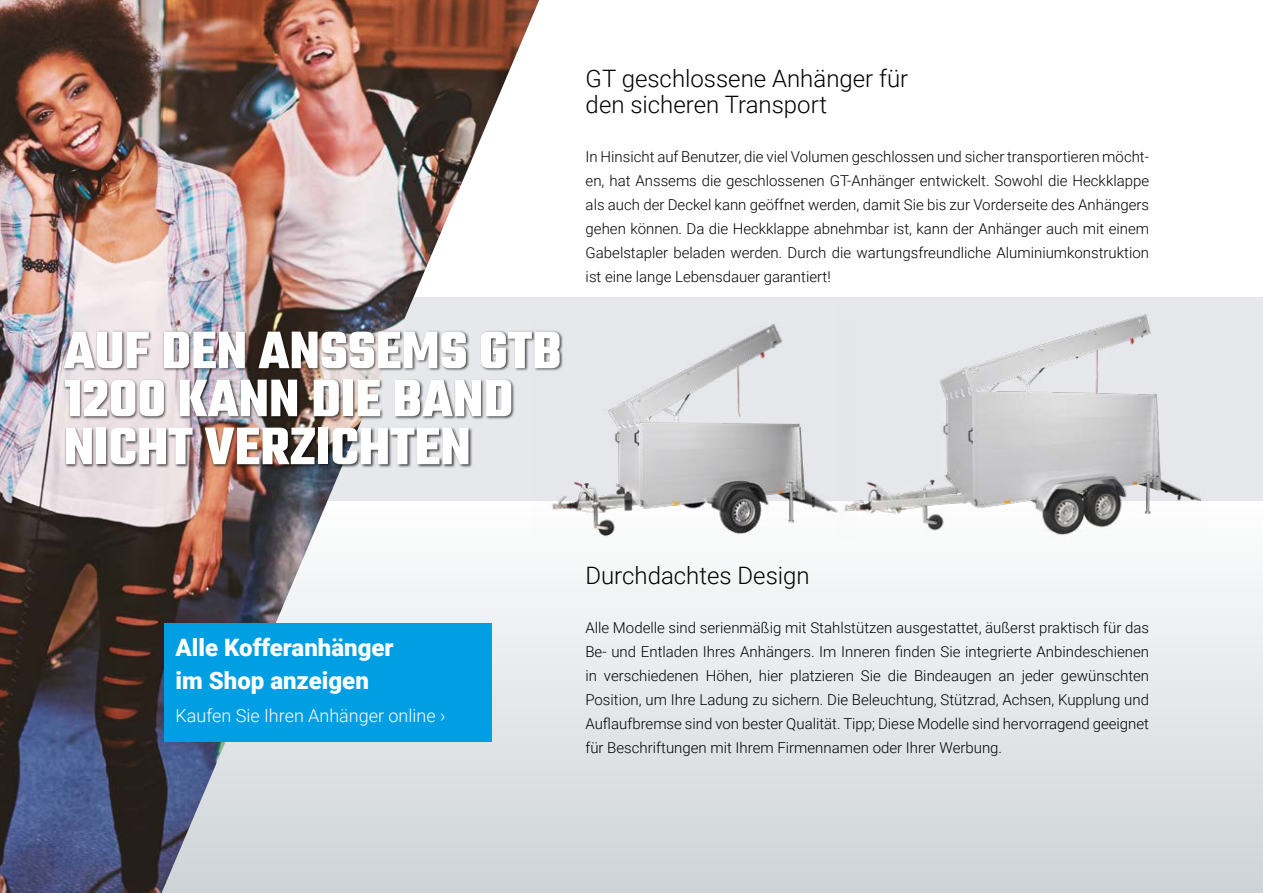
<style>
.page{position:relative;width:1263px;height:893px;background:#fff}
.page>*{position:absolute;margin:0;border:0;box-sizing:border-box;transform-origin:0 0}
.t1{font:700 57px/48px "Teko";color:#fff}
.t2{font:300 24px/25.5px "Roboto";color:#000}
.t3{font:900 24px/33px "Roboto";color:#fff}
.t4{font:300 18px "Roboto";color:#fff}
.t5{font:300 15px/24px "Roboto";color:#000;text-align:justify}
</style>
<div class="page">
<div style="left:0;top:298px;width:1263px;height:203px;background:#e6e8eb"></div>
<div style="left:0;top:501px;width:1263px;height:392px;background:linear-gradient(to bottom,#fefefe,#cdd3d7)"></div>
<img style="left:0;top:0;width:539px;height:893px">
<img style="left:531px;top:322px;width:308px;height:216px">
<img style="left:839px;top:314px;width:367px;height:229px">
<div style="left:63px;top:330px;width:500px;height:137px;background:#000;opacity:.7"></div>
<div style="left:164px;top:623px;width:327px;height:119px;background:#009fe3"></div>
<h1 class="t1" style="left:64px;top:330px;width:499px">AUF DEN ANSSEMS GTB<br>1200 KANN DIE BAND<br>NICHT VERZICHTEN</h1>
<h2 class="t2" style="left:586px;top:65px;width:324px">GT geschlossene Anhänger für den sicheren Transport</h2>
<p class="t5" style="left:586px;top:144px;width:565px">In Hinsicht auf Benutzer, die viel Volumen geschlossen und sicher transportieren möcht&shy;en, hat Anssems die geschlossenen GT-Anhänger entwickelt. Sowohl die Heckklappe als auch der Deckel kann geöffnet werden, damit Sie bis zur Vorderseite des Anhängers gehen können. Da die Heckklappe abnehmbar ist, kann der Anhänger auch mit einem Gabelstapler beladen werden. Durch die wartungsfreundliche Aluminiumkonstruktion ist eine lange Lebensdauer garantiert!</p>
<h2 class="t3" style="left:176px;top:630px;width:220px">Alle Kofferanhänger im Shop anzeigen</h2>
<p class="t4" style="left:176px;top:703px;width:271px">Kaufen Sie Ihren Anhänger online ›</p>
<h2 class="t2" style="left:585px;top:561px;width:226px">Durchdachtes Design</h2>
<p class="t5" style="left:585px;top:615px;width:565px">Alle Modelle sind serienmäßig mit Stahlstützen ausgestattet, äußerst praktisch für das Be- und Entladen Ihres Anhängers. Im Inneren finden Sie integrierte Anbindeschienen in verschiedenen Höhen, hier platzieren Sie die Bindeaugen an jeder gewünschten Position, um Ihre Ladung zu sichern. Die Beleuchtung, Stützrad, Achsen, Kupplung und Auflaufbremse sind von bester Qualität. Tipp; Diese Modelle sind hervorragend geeignet für Beschriftungen mit Ihrem Firmennamen oder Ihrer Werbung.</p>
</div>
